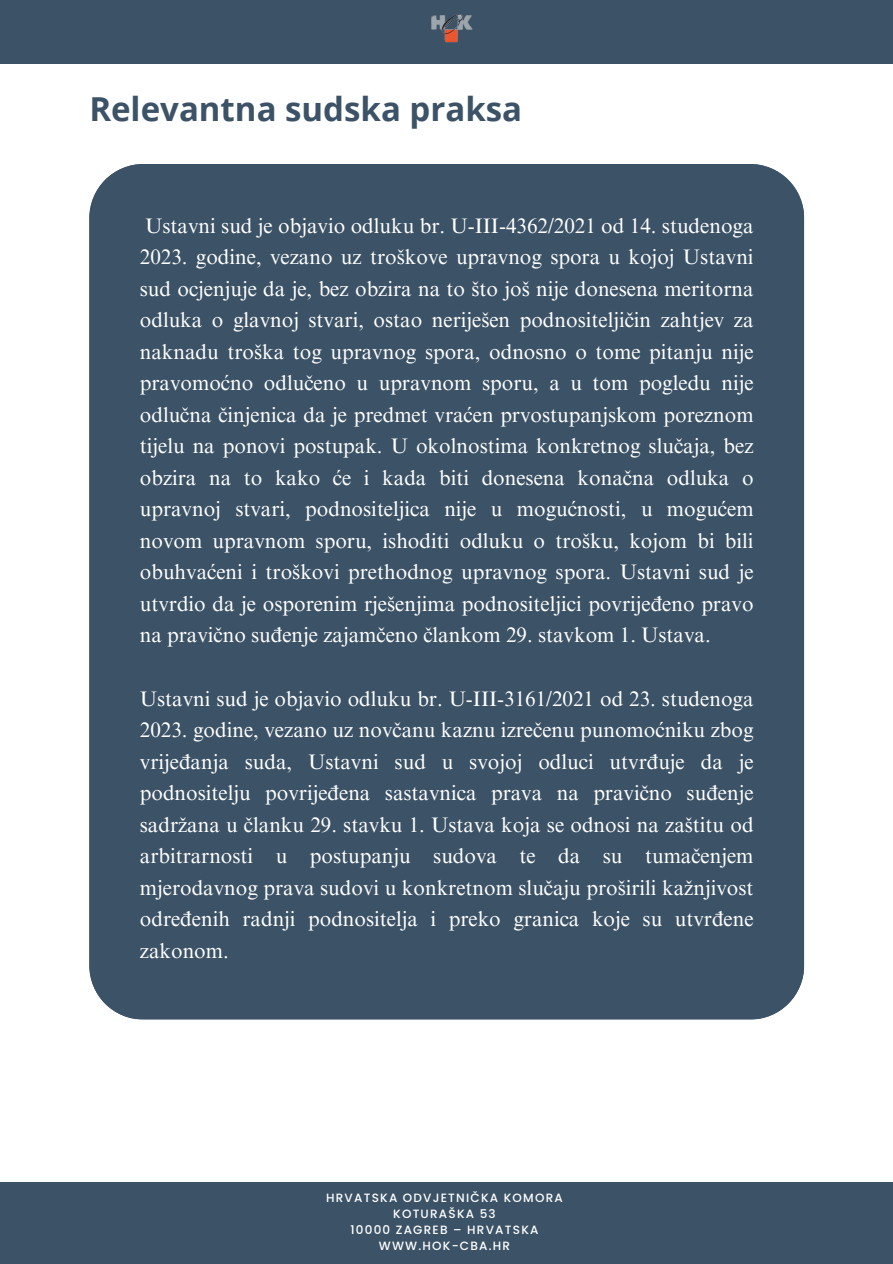
<style>
.page{position:relative;width:893px;height:1264px;background:#fff}
.page>*{position:absolute;margin:0;border:0;box-sizing:border-box;transform-origin:0 0}
.t1{font:700 33px "Open Sans";color:#3c5266}
.t2{font:21px/31.5px "Times NRMT Pro";color:#fff;text-align:justify}
.t3{font:500 12px "Poppins";letter-spacing:.1em;color:#fff}
</style>
<div class="page">
<div style="left:89px;top:164px;width:715px;height:855px;background:#3c5266"></div>
<div style="left:0;top:1182px;width:892px;height:81px;background:#3c5266"></div>
<div style="left:0;top:0;width:892px;height:64px;background:#3c5266"></div>
<img style="left:431px;top:14px;width:42px;height:29px">
<p class="t1" style="left:89px;top:86px;width:434px">Relevantna sudska praksa</p>
<p class="t2" style="left:140px;top:212px;width:615px">Ustavni sud je objavio odluku br. U-III-4362/2021 od 14. studenoga 2023. godine, vezano uz troškove upravnog spora u kojoj Ustavni sud ocjenjuje da je, bez obzira na to što još nije donesena meritorna odluka o glavnoj stvari, ostao neriješen podnositeljičin zahtjev za naknadu troška tog upravnog spora, odnosno o tome pitanju nije pravomoćno odlučeno u upravnom sporu, a u tom pogledu nije odlučna činjenica da je predmet vraćen prvostupanjskom poreznom tijelu na ponovi postupak. U okolnostima konkretnog slučaja, bez obzira na to kako će i kada biti donesena konačna odluka o upravnoj stvari, podnositeljica nije u mogućnosti, u mogućem novom upravnom sporu, ishoditi odluku o trošku, kojom bi bili obuhvaćeni i troškovi prethodnog upravnog spora. Ustavni sud je utvrdio da je osporenim rješenjima podnositeljici povrijeđeno pravo na pravično suđenje zajamčeno člankom 29. stavkom 1. Ustava.</p>
<p class="t2" style="left:140px;top:685px;width:615px">Ustavni sud je objavio odluku br. U-III-3161/2021 od 23. studenoga 2023. godine, vezano uz novčanu kaznu izrečenu punomoćniku zbog vrijeđanja suda, Ustavni sud u svojoj odluci utvrđuje da je podnositelju povrijeđena sastavnica prava na pravično suđenje sadržana u članku 29. stavku 1. Ustava koja se odnosi na zaštitu od arbitrarnosti u postupanju sudova te da su tumačenjem mjerodavnog prava sudovi u konkretnom slučaju proširili kažnjivost određenih radnji podnositelja i preko granica koje su utvrđene zakonom.</p>
<h1 class="t3" style="left:326px;top:1188px;width:238px">HRVATSKA ODVJETNIČKA KOMORA</h1>
<h2 class="t3" style="left:393px;top:1204px;width:104px">KOTURAŠKA 53</h2>
<h2 class="t3" style="left:350px;top:1220px;width:189px">10000 ZAGREB – HRVATSKA</h2>
<p class="t3" style="left:379px;top:1236px;width:133px">WWW.HOK-CBA.HR</p>
</div>
